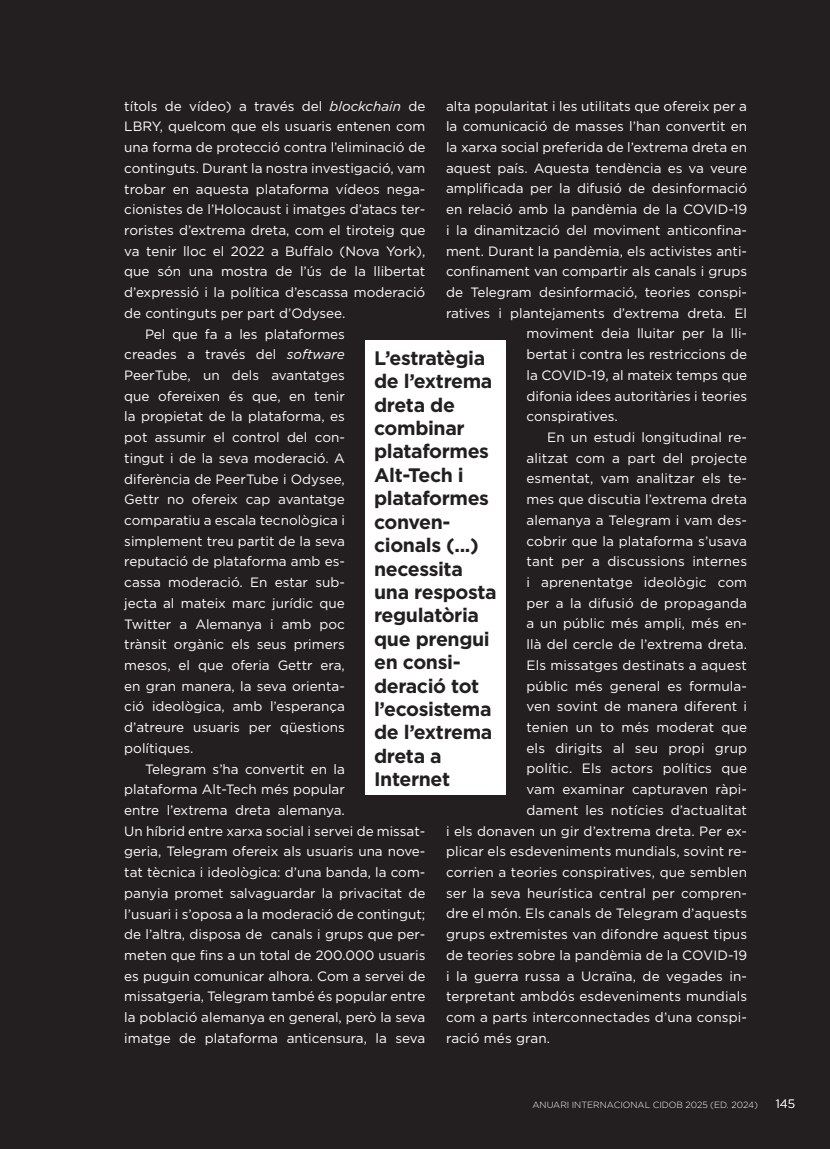
<style>
.page{position:relative;width:830px;height:1149px;background:#fff}
.page>*{position:absolute;margin:0;border:0;box-sizing:border-box;transform-origin:0 0}
.t1{font:700 19.5px/23.4px "Gotham";letter-spacing:-.02em;color:#231f20}
.t2{font:13.5px "Gotham";color:#fff}
.t3{font:300 12px "Gotham";color:#fff}
.t4{font:300 9px "Gotham";color:#fff}
.s1{font-style:italic}
</style>
<div class="page">
<div style="left:0;top:0;width:829px;height:1148px;background:#231f20"></div>
<div style="left:365px;top:340px;width:140px;height:454px;background:#fff"></div>
<p class="t2" style="left:446px;top:97px;width:302px">alta popularitat i les utilitats que ofereix per a</p>
<p class="t2" style="left:446px;top:118px;width:302px">la comunicació de masses l’han convertit en</p>
<p class="t2" style="left:446px;top:138px;width:302px">la xarxa social preferida de l’extrema dreta en</p>
<p class="t2" style="left:446px;top:159px;width:302px">aquest país. Aquesta tendència es va veure</p>
<p class="t2" style="left:446px;top:180px;width:302px">amplificada per la difusió de desinformació</p>
<p class="t2" style="left:446px;top:201px;width:302px">en relació amb la pandèmia de la COVID-19</p>
<p class="t2" style="left:446px;top:221px;width:302px">i la dinamització del moviment anticonfina-</p>
<p class="t2" style="left:446px;top:242px;width:302px">ment. Durant la pandèmia, els activistes anti-</p>
<p class="t2" style="left:446px;top:263px;width:302px">confinament van compartir als canals i grups</p>
<p class="t2" style="left:446px;top:283px;width:302px">de Telegram desinformació, teories conspi-</p>
<p class="t2" style="left:446px;top:304px;width:302px">ratives i plantejaments d’extrema dreta. El</p>
<p class="t2" style="left:526px;top:325px;width:222px">moviment deia lluitar per la lli-</p>
<p class="t2" style="left:526px;top:345px;width:222px">bertat i contra les restriccions de</p>
<p class="t2" style="left:526px;top:366px;width:222px">la COVID-19, al mateix temps que</p>
<p class="t2" style="left:526px;top:387px;width:222px">difonia idees autoritàries i teories</p>
<p class="t2" style="left:526px;top:408px;width:93px">conspiratives.</p>
<p class="t2" style="left:547px;top:428px;width:201px">En un estudi longitudinal re-</p>
<p class="t2" style="left:526px;top:449px;width:222px">alitzat com a part del projecte</p>
<p class="t2" style="left:526px;top:470px;width:222px">esmentat, vam analitzar els te-</p>
<p class="t2" style="left:526px;top:490px;width:222px">mes que discutia l’extrema dreta</p>
<p class="t2" style="left:526px;top:511px;width:222px">alemanya a Telegram i vam des-</p>
<p class="t2" style="left:526px;top:532px;width:222px">cobrir que la plataforma s’usava</p>
<p class="t2" style="left:526px;top:552px;width:222px">tant per a discussions internes</p>
<p class="t2" style="left:526px;top:573px;width:222px">i aprenentatge ideològic com</p>
<p class="t2" style="left:526px;top:594px;width:222px">per a la difusió de propaganda</p>
<p class="t2" style="left:526px;top:614px;width:222px">a un públic més ampli, més en-</p>
<p class="t2" style="left:526px;top:635px;width:222px">llà del cercle de l’extrema dreta.</p>
<p class="t2" style="left:526px;top:656px;width:222px">Els missatges destinats a aquest</p>
<p class="t2" style="left:526px;top:677px;width:222px">públic més general es formula-</p>
<p class="t2" style="left:526px;top:697px;width:222px">ven sovint de manera diferent i</p>
<p class="t2" style="left:526px;top:718px;width:222px">tenien un to més moderat que</p>
<p class="t2" style="left:526px;top:739px;width:222px">els dirigits al seu propi grup</p>
<p class="t2" style="left:526px;top:759px;width:222px">polític. Els actors polítics que</p>
<p class="t2" style="left:526px;top:780px;width:222px">vam examinar capturaven ràpi-</p>
<p class="t2" style="left:526px;top:801px;width:222px">dament les notícies d’actualitat</p>
<p class="t2" style="left:446px;top:821px;width:302px">i els donaven un gir d’extrema dreta. Per ex-</p>
<p class="t2" style="left:446px;top:842px;width:302px">plicar els esdeveniments mundials, sovint re-</p>
<p class="t2" style="left:446px;top:863px;width:302px">corrien a teories conspiratives, que semblen</p>
<p class="t2" style="left:446px;top:884px;width:302px">ser la seva heurística central per compren-</p>
<p class="t2" style="left:446px;top:904px;width:302px">dre el món. Els canals de Telegram d’aquests</p>
<p class="t2" style="left:446px;top:925px;width:302px">grups extremistes van difondre aquest tipus</p>
<p class="t2" style="left:446px;top:946px;width:302px">de teories sobre la pandèmia de la COVID-19</p>
<p class="t2" style="left:446px;top:966px;width:302px">i la guerra russa a Ucraïna, de vegades in-</p>
<p class="t2" style="left:446px;top:987px;width:302px">terpretant ambdós esdeveniments mundials</p>
<p class="t2" style="left:446px;top:1008px;width:302px">com a parts interconnectades d’una conspi-</p>
<p class="t2" style="left:446px;top:1028px;width:106px">ració més gran.</p>
<p class="t2" style="left:124px;top:97px;width:302px">títols de vídeo) a través del <span class="s1">blockchain</span> de</p>
<p class="t2" style="left:124px;top:118px;width:302px">LBRY, quelcom que els usuaris entenen com</p>
<p class="t2" style="left:124px;top:139px;width:302px">una forma de protecció contra l’eliminació de</p>
<p class="t2" style="left:124px;top:159px;width:302px">continguts. Durant la nostra investigació, vam</p>
<p class="t2" style="left:124px;top:180px;width:302px">trobar en aquesta plataforma vídeos nega-</p>
<p class="t2" style="left:124px;top:201px;width:302px">cionistes de l’Holocaust i imatges d’atacs ter-</p>
<p class="t2" style="left:124px;top:221px;width:302px">roristes d’extrema dreta, com el tiroteig que</p>
<p class="t2" style="left:124px;top:242px;width:302px">va tenir lloc el 2022 a Buffalo (Nova York),</p>
<p class="t2" style="left:124px;top:263px;width:302px">que són una mostra de l’ús de la llibertat</p>
<p class="t2" style="left:124px;top:284px;width:302px">d’expressió i la política d’escassa moderació</p>
<p class="t2" style="left:124px;top:304px;width:222px">de continguts per part d’Odysee.</p>
<p class="t2" style="left:145px;top:325px;width:201px">Pel que fa a les plataformes</p>
<p class="t2" style="left:124px;top:346px;width:222px">creades a través del <span class="s1">software</span></p>
<p class="t2" style="left:124px;top:366px;width:222px">PeerTube, un dels avantatges</p>
<p class="t2" style="left:124px;top:387px;width:222px">que ofereixen és que, en tenir</p>
<p class="t2" style="left:124px;top:408px;width:222px">la propietat de la plataforma, es</p>
<p class="t2" style="left:124px;top:428px;width:222px">pot assumir el control del con-</p>
<p class="t2" style="left:124px;top:449px;width:222px">tingut i de la seva moderació. A</p>
<p class="t2" style="left:124px;top:470px;width:222px">diferència de PeerTube i Odysee,</p>
<p class="t2" style="left:124px;top:490px;width:222px">Gettr no ofereix cap avantatge</p>
<p class="t2" style="left:124px;top:511px;width:222px">comparatiu a escala tecnològica i</p>
<p class="t2" style="left:124px;top:532px;width:222px">simplement treu partit de la seva</p>
<p class="t2" style="left:124px;top:553px;width:222px">reputació de plataforma amb es-</p>
<p class="t2" style="left:124px;top:573px;width:222px">cassa moderació. En estar sub-</p>
<p class="t2" style="left:124px;top:594px;width:222px">jecta al mateix marc jurídic que</p>
<p class="t2" style="left:124px;top:615px;width:222px">Twitter a Alemanya i amb poc</p>
<p class="t2" style="left:124px;top:635px;width:222px">trànsit orgànic els seus primers</p>
<p class="t2" style="left:124px;top:656px;width:222px">mesos, el que oferia Gettr era,</p>
<p class="t2" style="left:124px;top:677px;width:222px">en gran manera, la seva orienta-</p>
<p class="t2" style="left:124px;top:697px;width:222px">ció ideològica, amb l’esperança</p>
<p class="t2" style="left:124px;top:718px;width:222px">d’atreure usuaris per qüestions</p>
<p class="t2" style="left:124px;top:739px;width:71px">polítiques.</p>
<p class="t2" style="left:145px;top:760px;width:201px">Telegram s’ha convertit en la</p>
<p class="t2" style="left:124px;top:780px;width:222px">plataforma Alt-Tech més popular</p>
<p class="t2" style="left:124px;top:801px;width:222px">entre l’extrema dreta alemanya.</p>
<p class="t2" style="left:124px;top:822px;width:302px">Un híbrid entre xarxa social i servei de missat-</p>
<p class="t2" style="left:124px;top:842px;width:302px">geria, Telegram ofereix als usuaris una nove-</p>
<p class="t2" style="left:124px;top:863px;width:302px">tat tècnica i ideològica: d’una banda, la com-</p>
<p class="t2" style="left:124px;top:884px;width:302px">panyia promet salvaguardar la privacitat de</p>
<p class="t2" style="left:124px;top:904px;width:302px">l’usuari i s’oposa a la moderació de contingut;</p>
<p class="t2" style="left:124px;top:925px;width:302px">de l’altra, disposa de canals i grups que per-</p>
<p class="t2" style="left:124px;top:946px;width:302px">meten que fins a un total de 200.000 usuaris</p>
<p class="t2" style="left:124px;top:966px;width:302px">es puguin comunicar alhora. Com a servei de</p>
<p class="t2" style="left:124px;top:987px;width:302px">missatgeria, Telegram també és popular entre</p>
<p class="t2" style="left:124px;top:1008px;width:302px">la població alemanya en general, però la seva</p>
<p class="t2" style="left:124px;top:1029px;width:302px">imatge de plataforma anticensura, la seva</p>
<h1 class="t1" style="left:374px;top:346px;width:124px">L’estratègia de l’extrema dreta de combinar plataformes<br>Alt-Tech i plataformes conven&shy;cionals (...) necessita una resposta regulatòria que prengui en consi&shy;deració tot l’ecosistema de l’extrema dreta a<br>Internet</h1>
<p class="t4" style="left:532px;top:1098px;width:227px">ANUARI INTERNACIONAL CIDOB 2025 (ED. 2024)</p>
<p class="t3" style="left:775px;top:1095px;width:21px">145</p>
</div>
